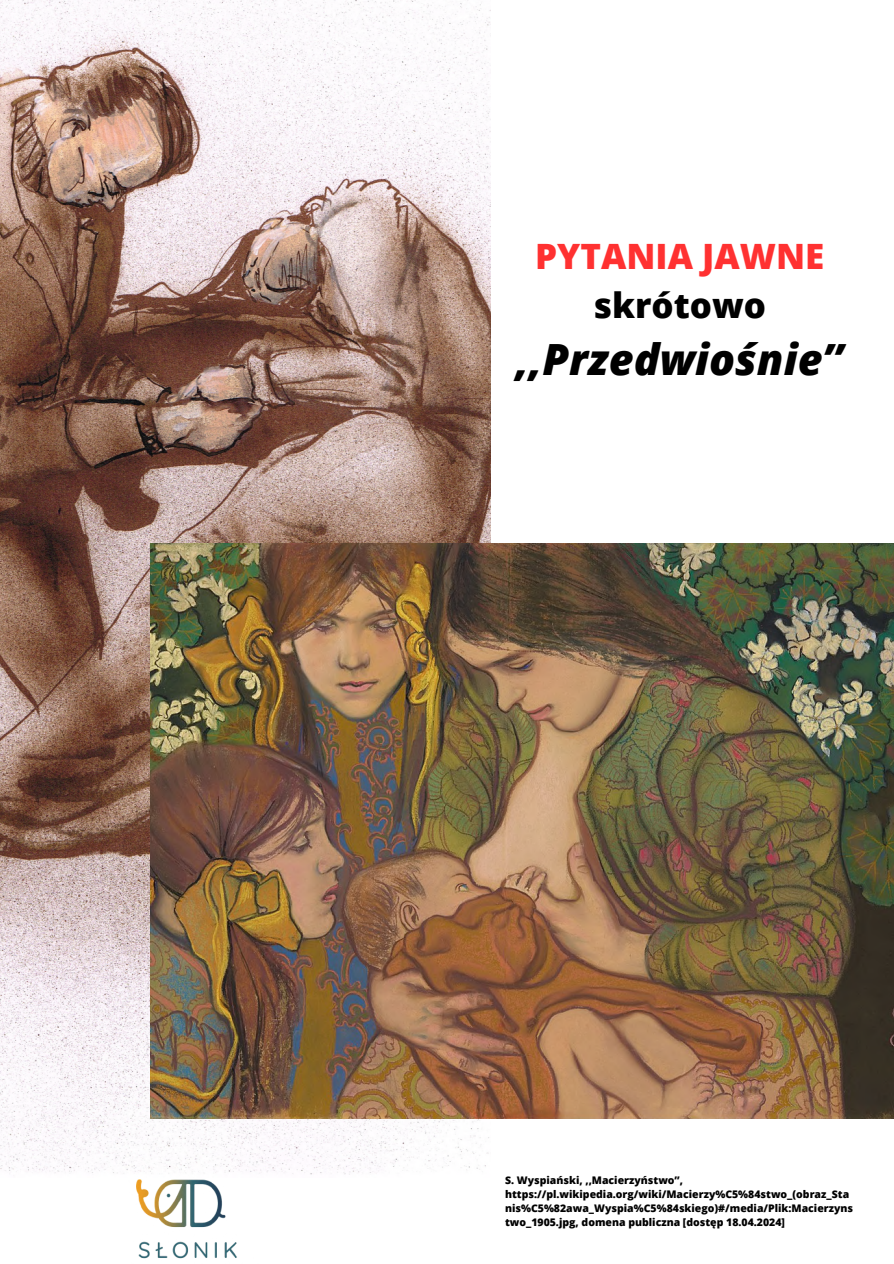
<style>
.page{position:relative;width:894px;height:1264px;background:#fff}
.page>*{position:absolute;margin:0;border:0;box-sizing:border-box;transform-origin:0 0}
.t1{font:italic 800 43.05px "Open Sans";color:#000}
.t2{font:800 34.95px/48.8px "Open Sans";color:#ff3131;text-align:center}
.t3{font:800 10.5px/14px "Open Sans";color:#000}
.s1{color:#000}
</style>
<div class="page">
<img style="left:0;top:0;width:490px;height:1175px">
<img style="left:151px;top:543px;width:742px;height:575px">
<img style="left:119px;top:1170px;width:139px;height:89px">
<h1 class="t2" style="left:535px;top:231px;width:290px">PYTANIA JAWNE <span class="s1">skrótowo</span></h1>
<h1 class="t1" style="left:516px;top:329px;width:329px">,,Przedwiośnie”</h1>
<p class="t3" style="left:505px;top:1172px;width:349px">S. Wyspiański, ,,Macierzyństwo”, https://pl.wikipedia.org/wiki/Macierzy%C5%84stwo_(obraz_Sta nis%C5%82awa_Wyspia%C5%84skiego)#/media/Plik:Macierzyns two_1905.jpg, domena publiczna [dostęp 18.04.2024]</p>
</div>
